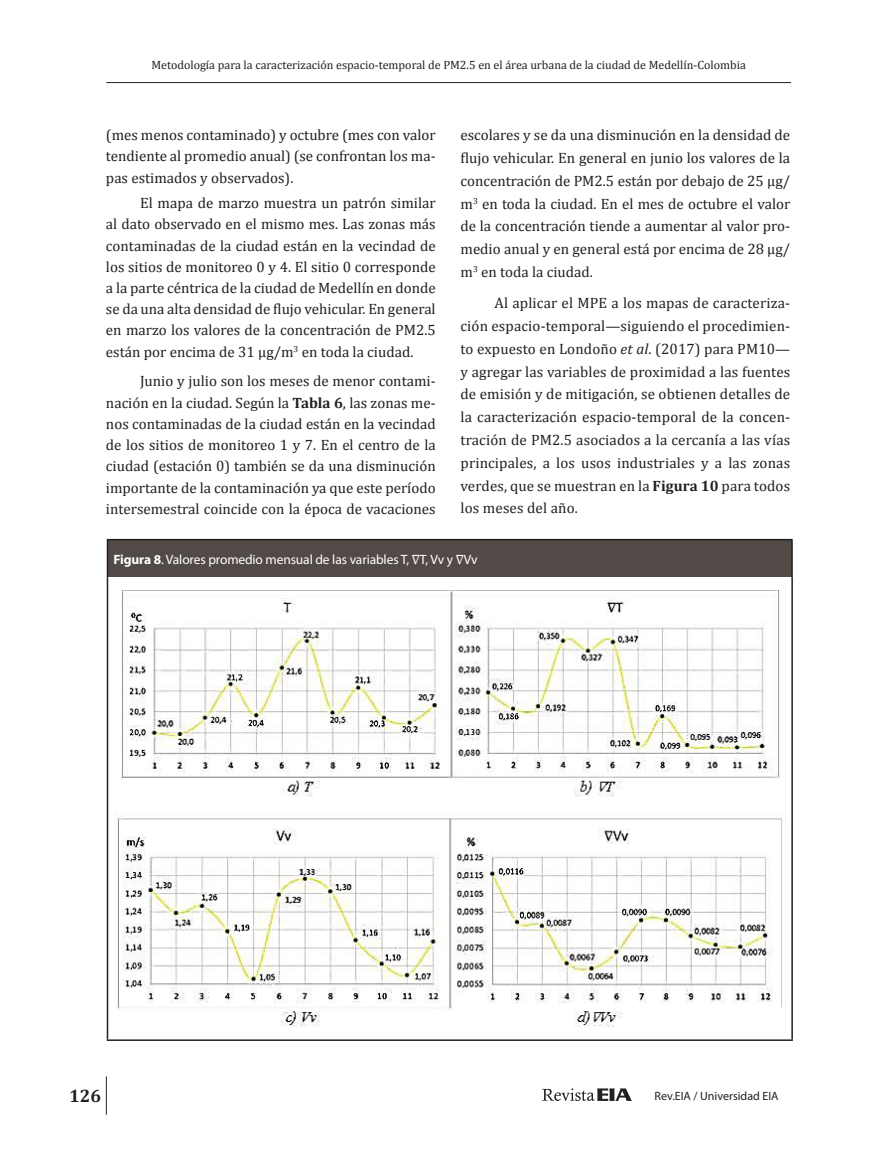
<style>
.page{position:relative;width:885px;height:1170px;background:#fff}
.page>*{position:absolute;margin:0;border:0;box-sizing:border-box;transform-origin:0 0}
.t1{font:700 18px "Cambria";color:#231f20}
.t2{font:15px/21.1px "Cambria";color:#231f20;text-align:justify}
.t3{font:13.5px "Myriad Pro";letter-spacing:-.01em;color:#fff}
.t4{font:12px "Cambria";color:#231f20}
.t5{font:12px "Myriad Pro";color:#231f20}
.s1{font-weight:700}
.s2{font-style:italic}
.s3{font-family:"Cambria Math"}
</style>
<div class="page">
<hr style="left:106px;top:82px;width:684px;height:1px;background:#231f20">
<hr style="left:106px;top:1076px;width:1px;height:38px;background:#231f20">
<svg style="left:542px;top:1088px;width:90px;height:12px"></svg>
<div style="left:107px;top:539px;width:685px;height:38px;background:#524a47"></div>
<hr style="left:107px;top:577px;width:1px;height:462px;background:#231f20">
<hr style="left:791px;top:577px;width:1px;height:462px;background:#231f20">
<hr style="left:107px;top:1039px;width:685px;height:1px;background:#231f20">
<hr style="left:107px;top:540px;width:1px;height:37px;background:#231f20">
<hr style="left:107px;top:539px;width:685px;height:1px;background:#231f20">
<hr style="left:791px;top:540px;width:1px;height:37px;background:#000">
<img style="left:115px;top:590px;width:668px;height:436px">
<p class="t4" style="left:151px;top:58px;width:596px">Metodología para la caracterización espacio-temporal de PM2.5 en el área urbana de la ciudad de Medellín-Colombia</p>
<p class="t2" style="left:106px;top:124px;width:331px">(mes menos contaminado) y octubre (mes con valor tendiente al promedio anual) (se confrontan los ma&shy;pas estimados y observados).</p>
<p class="t2" style="left:106px;top:192px;width:331px;text-indent:34px">El mapa de marzo muestra un patrón similar al dato observado en el mismo mes. Las zonas más contaminadas de la ciudad están en la vecindad de los sitios de monitoreo 0 y 4. El sitio 0 corresponde a la parte céntrica de la ciudad de Medellín en donde se da una alta densidad de flujo vehicular. En general en marzo los valores de la concentración de PM2.5 están por encima de 31 µg/m<sup>3</sup> en toda la ciudad.</p>
<p class="t2" style="left:106px;top:370px;width:331px;text-indent:34px">Junio y julio son los meses de menor contami&shy;nación en la ciudad. Según la <span class="s1">Tabla 6</span>, las zonas me&shy;nos contaminadas de la ciudad están en la vecindad de los sitios de monitoreo 1 y 7. En el centro de la ciudad (estación 0) también se da una disminución importante de la contaminación ya que este período intersemestral coincide con la época de vacaciones</p>
<p class="t2" style="left:460px;top:123px;width:331px;line-height:22.8px">escolares y se da una disminución en la densidad de flujo vehicular. En general en junio los valores de la concentración de PM2.5 están por debajo de 25 µg/ m<sup>3</sup> en toda la ciudad. En el mes de octubre el valor de la concentración tiende a aumentar al valor pro&shy;medio anual y en general está por encima de 28 µg/ m<sup>3</sup> en toda la ciudad.</p>
<p class="t2" style="left:460px;top:291px;width:331px;line-height:22.8px;text-indent:34px">Al aplicar el MPE a los mapas de caracteriza&shy;ción espacio-temporal—siguiendo el procedimien&shy;to expuesto en Londoño <span class="s2">et al</span>. (2017) para PM10— y agregar las variables de proximidad a las fuentes de emisión y de mitigación, se obtienen detalles de la caracterización espacio-temporal de la concen&shy;tración de PM2.5 asociados a la cercanía a las vías principales, a los usos industriales y a las zonas verdes, que se muestran en la <span class="s1">Figura 10</span> para todos los meses del año.</p>
<p class="t3" style="left:113px;top:550px;width:365px"><span class="s1">Figura 8</span>. Valores promedio mensual de las variables T, <span class="s3">∇</span>T, Vv y <span class="s3">∇</span>Vv</p>
<p class="t1" style="left:69px;top:1082px;width:33px">126</p>
<p class="t5" style="left:654px;top:1087px;width:125px">Rev.EIA / Universidad EIA</p>
</div>
